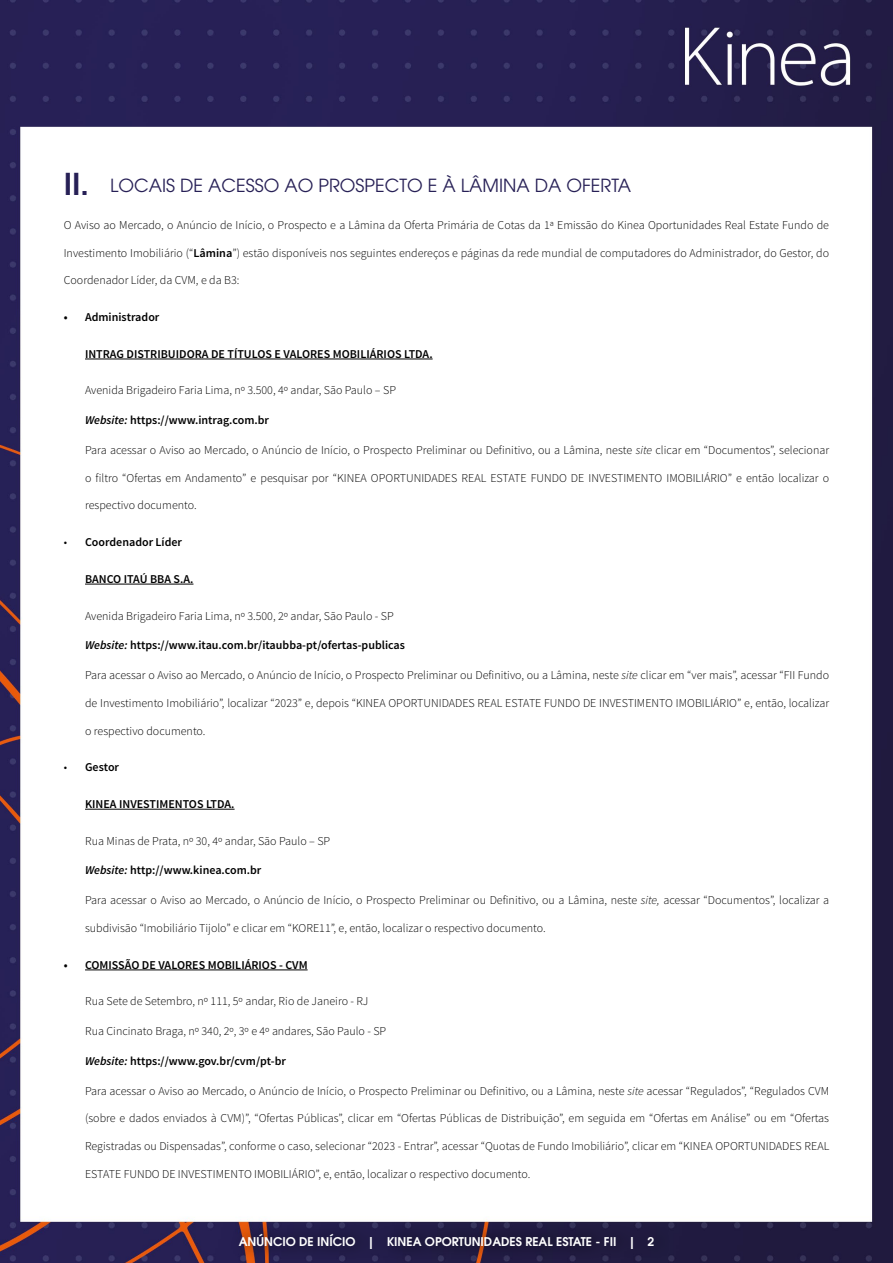
<style>
.page{position:relative;width:893px;height:1263px;background:#fff}
.page>*{position:absolute;margin:0;border:0;box-sizing:border-box;transform-origin:0 0}
.t1{font:18px "ITC Avant Garde Pro";color:#272056}
.t2{font:300 12px "Source Sans Pro";color:#000}
.t3{font:600 12px "Source Sans Pro";color:#000}
.t4{font:600 12px "ITC Avant Garde Pro";color:#fff}
.s1{font-weight:600;font-size:30px}
.s2{font-weight:600}
.s3{font-style:italic}
.s4{font-weight:300}
</style>
<div class="page">
<img style="left:0;top:0;width:893px;height:1263px">
<div style="left:230px;top:1222px;width:441px;height:40px;background:#000;opacity:.75"></div>
<hr style="left:85px;top:359px;width:348px;height:1px;background:#000">
<hr style="left:85px;top:584px;width:108px;height:1px;background:#000">
<hr style="left:85px;top:809px;width:150px;height:1px;background:#000">
<hr style="left:85px;top:969px;width:223px;height:1px;background:#000">
<h1 class="t1" style="left:64px;top:175px;width:569px"><span class="s1">II.</span> LOCAIS DE ACESSO AO PROSPECTO E À LÂMINA DA OFERTA</h1>
<p class="t2" style="left:64px;top:218px;width:767px">O Aviso ao Mercado, o Anúncio de Início, o Prospecto e a Lâmina da Oferta Primária de Cotas da 1ª Emissão do Kinea Oportunidades Real Estate Fundo de</p>
<p class="t2" style="left:64px;top:245px;width:767px">Investimento Imobiliário (“<span class="s2">Lâmina</span>”) estão disponíveis nos seguintes endereços e páginas da rede mundial de computadores do Administrador, do Gestor, do</p>
<p class="t2" style="left:64px;top:273px;width:177px">Coordenador Líder, da CVM, e da B3:</p>
<p class="t3" style="left:64px;top:309px;width:97px">• Administrador</p>
<p class="t3" style="left:85px;top:346px;width:349px">INTRAG DISTRIBUIDORA DE TÍTULOS E VALORES MOBILIÁRIOS LTDA.</p>
<p class="t2" style="left:85px;top:383px;width:312px">Avenida Brigadeiro Faria Lima, nº 3.500, 4º andar, São Paulo – SP</p>
<p class="t3" style="left:85px;top:413px;width:185px"><span class="s3">Website:</span> https://www.intrag.com.br</p>
<p class="t2" style="left:85px;top:443px;width:746px">Para acessar o Aviso ao Mercado, o Anúncio de Início, o Prospecto Preliminar ou Definitivo, ou a Lâmina, neste <span class="s3">site</span> clicar em “Documentos”, selecionar</p>
<p class="t2" style="left:85px;top:470px;width:746px">o filtro “Ofertas em Andamento” e pesquisar por “KINEA OPORTUNIDADES REAL ESTATE FUNDO DE INVESTIMENTO IMOBILIÁRIO” e então localizar o</p>
<p class="t2" style="left:85px;top:498px;width:113px">respectivo documento.</p>
<p class="t3" style="left:64px;top:535px;width:120px"><span class="s4">•</span> Coordenador Líder</p>
<p class="t3" style="left:85px;top:571px;width:110px">BANCO ITAÚ BBA S.A.</p>
<p class="t2" style="left:85px;top:608px;width:310px">Avenida Brigadeiro Faria Lima, nº 3.500, 2º andar, São Paulo - SP</p>
<p class="t3" style="left:85px;top:638px;width:321px"><span class="s3">Website:</span> https://www.itau.com.br/itaubba-pt/ofertas-publicas</p>
<p class="t2" style="left:85px;top:668px;width:746px">Para acessar o Aviso ao Mercado, o Anúncio de Início, o Prospecto Preliminar ou Definitivo, ou a Lâmina, neste <span class="s3">site</span> clicar em “ver mais”, acessar “FII Fundo</p>
<p class="t2" style="left:85px;top:696px;width:746px">de Investimento Imobiliário”, localizar “2023” e, depois “KINEA OPORTUNIDADES REAL ESTATE FUNDO DE INVESTIMENTO IMOBILIÁRIO” e, então, localizar</p>
<p class="t2" style="left:85px;top:723px;width:122px">o respectivo documento.</p>
<p class="t3" style="left:64px;top:760px;width:57px"><span class="s4">•</span> Gestor</p>
<p class="t3" style="left:85px;top:796px;width:151px">KINEA INVESTIMENTOS LTDA.</p>
<p class="t2" style="left:85px;top:833px;width:247px">Rua Minas de Prata, nº 30, 4º andar, São Paulo – SP</p>
<p class="t3" style="left:85px;top:863px;width:178px"><span class="s3">Website:</span> http://www.kinea.com.br</p>
<p class="t2" style="left:85px;top:893px;width:746px">Para acessar o Aviso ao Mercado, o Anúncio de Início, o Prospecto Preliminar ou Definitivo, ou a Lâmina, neste <span class="s3">site,</span> acessar “Documentos”, localizar a</p>
<p class="t2" style="left:85px;top:921px;width:462px">subdivisão “Imobiliário Tijolo” e clicar em “KORE11”, e, então, localizar o respectivo documento.</p>
<p class="t3" style="left:64px;top:957px;width:245px">• COMISSÃO DE VALORES MOBILIÁRIOS - CVM</p>
<p class="t2" style="left:85px;top:994px;width:285px">Rua Sete de Setembro, nº 111, 5º andar, Rio de Janeiro - RJ</p>
<p class="t2" style="left:85px;top:1024px;width:303px">Rua Cincinato Braga, nº 340, 2º, 3º e 4º andares, São Paulo - SP</p>
<p class="t3" style="left:85px;top:1053px;width:202px"><span class="s3">Website:</span> https://www.gov.br/cvm/pt-br</p>
<p class="t2" style="left:85px;top:1083px;width:746px">Para acessar o Aviso ao Mercado, o Anúncio de Início, o Prospecto Preliminar ou Definitivo, ou a Lâmina, neste <span class="s3">site</span> acessar “Regulados”, “Regulados CVM</p>
<p class="t2" style="left:85px;top:1111px;width:746px">(sobre e dados enviados à CVM)”, “Ofertas Públicas”, clicar em “Ofertas Públicas de Distribuição”, em seguida em “Ofertas em Análise” ou em “Ofertas</p>
<p class="t2" style="left:85px;top:1139px;width:746px">Registradas ou Dispensadas”, conforme o caso, selecionar “2023 - Entrar”, acessar “Quotas de Fundo Imobiliário”, clicar em “KINEA OPORTUNIDADES REAL</p>
<p class="t2" style="left:85px;top:1166px;width:447px">ESTATE FUNDO DE INVESTIMENTO IMOBILIÁRIO”, e, então, localizar o respectivo documento.</p>
<p class="t4" style="left:239px;top:1234px;width:417px">ANÚNCIO DE INÍCIO | KINEA OPORTUNIDADES REAL ESTATE - FII | 2</p>
</div>
